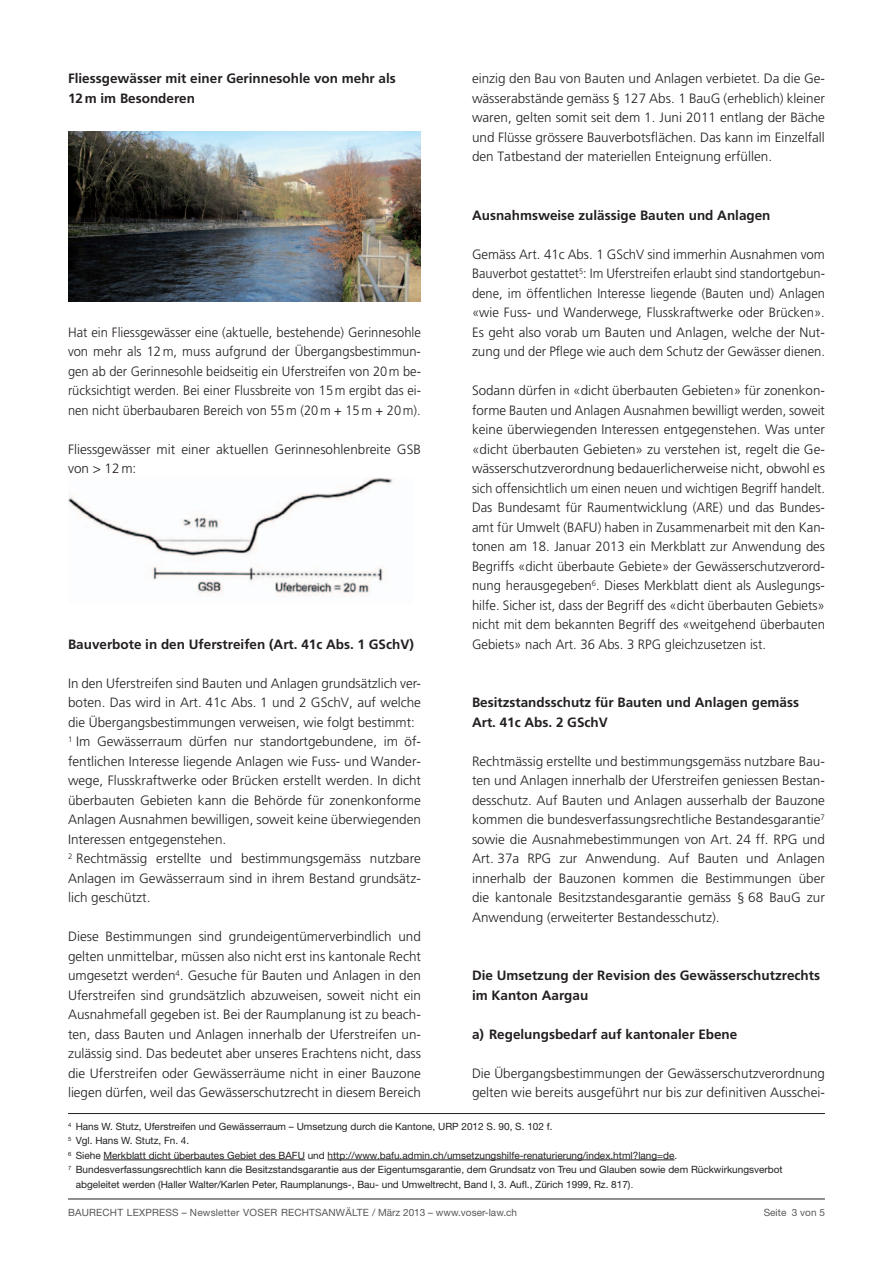
<style>
.page{position:relative;width:893px;height:1263px;background:#fff}
.page>*{position:absolute;margin:0;border:0;box-sizing:border-box;transform-origin:0 0}
.t1{font:300 13.5px/19.5px "Frutiger";color:#231f20;text-align:justify}
.t2{font:700 13.5px/19.5px "Frutiger";color:#231f20}
.t3{font:300 13.5px/19.5px "Frutiger";color:#231f20;text-align:justify;scale:.96 1}
.t4{font:10.05px "Helvetica Neue";color:#231f20}
.t5{font:10.05px "Helvetica Neue";letter-spacing:.02em;color:#57585a}
.s1{font-family:"Times"}
</style>
<div class="page">
<hr style="left:68px;top:1199px;width:757px;height:1px;background:#231f20">
<hr style="left:68px;top:1113px;width:757px;height:1px;background:#231f20">
<hr style="left:103px;top:1159px;width:202px;height:1px;background:#231f20">
<hr style="left:328px;top:1159px;width:346px;height:1px;background:#231f20">
<img style="left:68px;top:132px;width:353px;height:170px">
<img style="left:68px;top:477px;width:325px;height:120px">
<p class="t2" style="left:68px;top:69px;width:329px">Fliessgewässer mit einer Gerinnesohle von mehr als<br>12m im Besonderen</p>
<p class="t3" style="left:68px;top:322px;width:369px">Hat ein Fliessgewässer eine (aktuelle, bestehende) Gerinnesohle von mehr als 12m, muss aufgrund der Übergangsbestimmun&shy;gen ab der Gerinnesohle beidseitig ein Uferstreifen von 20m be&shy;rücksichtigt werden. Bei einer Flussbreite von 15m ergibt das ei&shy;nen nicht überbaubaren Bereich von 55m (20m + 15m + 20m).</p>
<p class="t1" style="left:68px;top:439px;width:354px">Fliessgewässer mit einer aktuellen Gerinnesohlenbreite GSB von &gt; 12m:</p>
<p class="t2" style="left:68px;top:634px;width:347px">Bauverbote in den Uferstreifen (Art. 41c Abs. 1 GSchV)</p>
<p class="t1" style="left:68px;top:673px;width:354px;text-align:left">In den Uferstreifen sind Bauten und Anlagen grundsätzlich ver&shy;boten. Das wird in Art. 41c Abs. 1 und 2 GSchV, auf welche die Übergangsbestimmungen verweisen, wie folgt bestimmt:<br><sup>1</sup> Im Gewässerraum dürfen nur standortgebundene, im öf&shy;fentlichen Interesse liegende Anlagen wie Fuss- und Wander&shy;wege, Flusskraftwerke oder Brücken erstellt werden. In dicht überbauten Gebieten kann die Behörde für zonenkonforme Anlagen Ausnahmen bewilligen, soweit keine überwiegenden Interessen entgegenstehen.<br><sup>2</sup> Rechtmässig erstellte und bestimmungsgemäss nutzbare Anlagen im Gewässerraum sind in ihrem Bestand grundsätz&shy;lich geschützt.</p>
<p class="t1" style="left:68px;top:927px;width:354px">Diese Bestimmungen sind grundeigentümerverbindlich und gelten unmittelbar, müssen also nicht erst ins kantonale Recht umgesetzt werden<sup>4</sup>. Gesuche für Bauten und Anlagen in den Uferstreifen sind grundsätzlich abzuweisen, soweit nicht ein Ausnahmefall gegeben ist. Bei der Raumplanung ist zu beach&shy;ten, dass Bauten und Anlagen innerhalb der Uferstreifen un&shy;zulässig sind. Das bedeutet aber unseres Erachtens nicht, dass die Uferstreifen oder Gewässerräume nicht in einer Bauzone liegen dürfen, weil das Gewässerschutzrecht in diesem Bereich</p>
<p class="t1" style="left:472px;top:69px;width:354px">einzig den Bau von Bauten und Anlagen verbietet. Da die Ge&shy;wässerabstände gemäss § 127 Abs. 1 BauG (erheblich) kleiner waren, gelten somit seit dem 1. Juni 2011 entlang der Bäche und Flüsse grössere Bauverbotsflächen. Das kann im Einzelfall den Tatbestand der materiellen Enteignung erfüllen.</p>
<p class="t2" style="left:472px;top:205px;width:300px">Ausnahmsweise zulässige Bauten und Anlagen</p>
<p class="t1" style="left:472px;top:244px;width:354px">Gemäss Art. 41c Abs. 1 GSchV sind immerhin Ausnahmen vom Bauverbot gestattet<sup>5</sup>: Im Uferstreifen erlaubt sind standortgebun&shy;dene, im öffentlichen Interesse liegende (Bauten und) Anlagen «wie Fuss- und Wanderwege, Flusskraftwerke oder Brücken».<br>Es geht also vorab um Bauten und Anlagen, welche der Nut&shy;zung und der Pflege wie auch dem Schutz der Gewässer dienen.</p>
<p class="t1" style="left:472px;top:381px;width:354px">Sodann dürfen in «dicht überbauten Gebieten» für zonenkon&shy;forme Bauten und Anlagen Ausnahmen bewilligt werden, soweit keine überwiegenden Interessen entgegenstehen. Was unter «dicht überbauten Gebieten» zu verstehen ist, regelt die Ge&shy;wässerschutzverordnung bedauerlicherweise nicht, obwohl es sich offensichtlich um einen neuen und wichtigen Begriff handelt.<br>Das Bundesamt für Raumentwicklung (ARE) und das Bundes&shy;amt für Umwelt (BAFU) haben in Zusammenarbeit mit den Kan&shy;tonen am 18. Januar 2013 ein Merkblatt zur Anwendung des Begriffs «dicht überbaute Gebiete» der Gewässerschutzverord&shy;nung herausgegeben<sup>6</sup>. Dieses Merkblatt dient als Auslegungs&shy;hilfe. Sicher ist, dass der Begriff des «dicht überbauten Gebiets» nicht mit dem bekannten Begriff des «weitgehend überbauten Gebiets» nach Art. 36 Abs. 3 RPG gleichzusetzen ist.</p>
<p class="t2" style="left:472px;top:693px;width:329px">Besitzstandsschutz für Bauten und Anlagen gemäss<br>Art. 41c Abs. 2 GSchV</p>
<p class="t1" style="left:472px;top:751px;width:354px">Rechtmässig erstellte und bestimmungsgemäss nutzbare Bau&shy;ten und Anlagen innerhalb der Uferstreifen geniessen Bestan&shy;desschutz. Auf Bauten und Anlagen ausserhalb der Bauzone kommen die bundesverfassungsrechtliche Bestandesgarantie<sup>7 </sup>sowie die Ausnahmebestimmungen von Art. 24 ff. RPG und Art. 37a RPG zur Anwendung. Auf Bauten und Anlagen innerhalb der Bauzonen kommen die Bestimmungen über die kantonale Besitzstandesgarantie gemäss § 68 BauG zur Anwendung (erweiterter Bestandesschutz).</p>
<p class="t2" style="left:472px;top:966px;width:350px">Die Umsetzung der Revision des Gewässerschutzrechts im Kanton Aargau</p>
<p class="t2" style="left:472px;top:1024px;width:267px">a) Regelungsbedarf auf kantonaler Ebene</p>
<p class="t1" style="left:472px;top:1063px;width:354px">Die Übergangsbestimmungen der Gewässerschutzverordnung gelten wie bereits ausgeführt nur bis zur definitiven Ausschei-</p>
<p class="t4" style="left:68px;top:1120px;width:486px"><sup>4</sup> Hans W. Stutz, Uferstreifen und Gewässerraum – Umsetzung durch die Kantone, URP 2012 S. 90, S. 102 f.</p>
<p class="t4" style="left:68px;top:1135px;width:123px"><sup>5</sup> Vgl. Hans W. Stutz, Fn. 4.</p>
<p class="t4" style="left:68px;top:1149px;width:611px"><sup>6</sup> Siehe Merkblatt dicht überbautes Gebiet des BAFU und http://www.bafu.admin.ch/umsetzungshilfe-renaturierung/index.html?lang=de.</p>
<p class="t4" style="left:68px;top:1164px;width:716px"><sup>7</sup> Bundesverfassungsrechtlich kann die Besitzstandsgarantie aus der Eigentumsgarantie, dem Grundsatz von Treu und Glauben sowie dem Rückwirkungsverbot</p>
<p class="t4" style="left:76px;top:1178px;width:559px">abgeleitet werden (H aller Walter/Karlen Peter, Raumplanungs-, Bau- und Umweltrecht, Band I, 3. Aufl., Zürich 1999, Rz. 817)<span class="s1">.</span></p>
<p class="t5" style="left:68px;top:1206px;width:451px">Baurecht LEXPRESS – Newsletter VOSER Rechtsanwälte / März 2013 – www.voser-law.ch</p>
<p class="t5" style="left:764px;top:1206px;width:63px">Seite 3 von 5</p>
</div>
